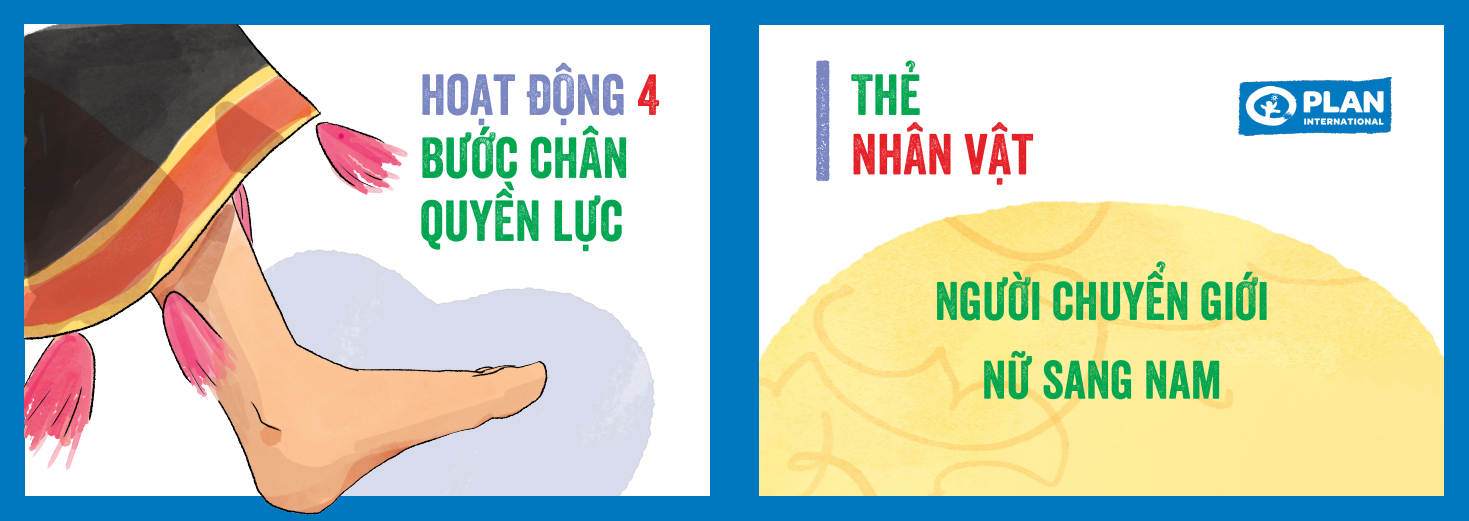
<style>
.page{position:relative;width:1469px;height:521px;background:#fff}
.page>*{position:absolute;margin:0;border:0;box-sizing:border-box;transform-origin:0 0}
.t1{font:140px "SVN Veneer";color:#7a86c2}
.t2{font:56px/63px "SVN Veneer";color:#00a54f}
.t3{font:56px "SVN Veneer";color:#e41f25}
.t4{font:52.5px "SVN Veneer";color:#00a54f}
.s1{color:#7a86c2}
.s2{color:#e41f25}
</style>
<div class="page">
<img style="left:759px;top:200px;width:685px;height:296px">
<img style="left:547px;top:290px;width:108px;height:206px">
<div style="left:734px;top:0;width:734px;height:25px;background:#0078c0"></div>
<div style="left:734px;top:496px;width:734px;height:25px;background:#0078c0"></div>
<div style="left:734px;top:0;width:25px;height:521px;background:#0078c0"></div>
<div style="left:1444px;top:0;width:24px;height:521px;background:#0078c0"></div>
<div style="left:0;top:0;width:734px;height:25px;background:#0078c0"></div>
<div style="left:0;top:496px;width:734px;height:25px;background:#0078c0"></div>
<div style="left:0;top:0;width:25px;height:521px;background:#0078c0"></div>
<div style="left:709px;top:0;width:25px;height:521px;background:#0078c0"></div>
<img style="left:25px;top:25px;width:522px;height:490px">
<img style="left:1238px;top:77px;width:154px;height:59px">
<p class="t2" style="left:420px;top:58px;width:241px"><span class="s1">HOẠT ĐỘNG</span> <span class="s2">4<br></span>BƯỚC CHÂN<br>QUYỀN LỰC</p>
<p class="t2" style="left:851px;top:58px;width:71px">THẺ</p>
<h1 class="t1" style="left:809px;top:15px;width:29px">|</h1>
<p class="t3" style="left:851px;top:110px;width:184px">NHÂN VẬT</p>
<p class="t4" style="left:934px;top:260px;width:336px">NGƯỜI CHUYỂN GIỚI</p>
<p class="t4" style="left:981px;top:338px;width:241px">NỮ SANG NAM</p>
</div>
